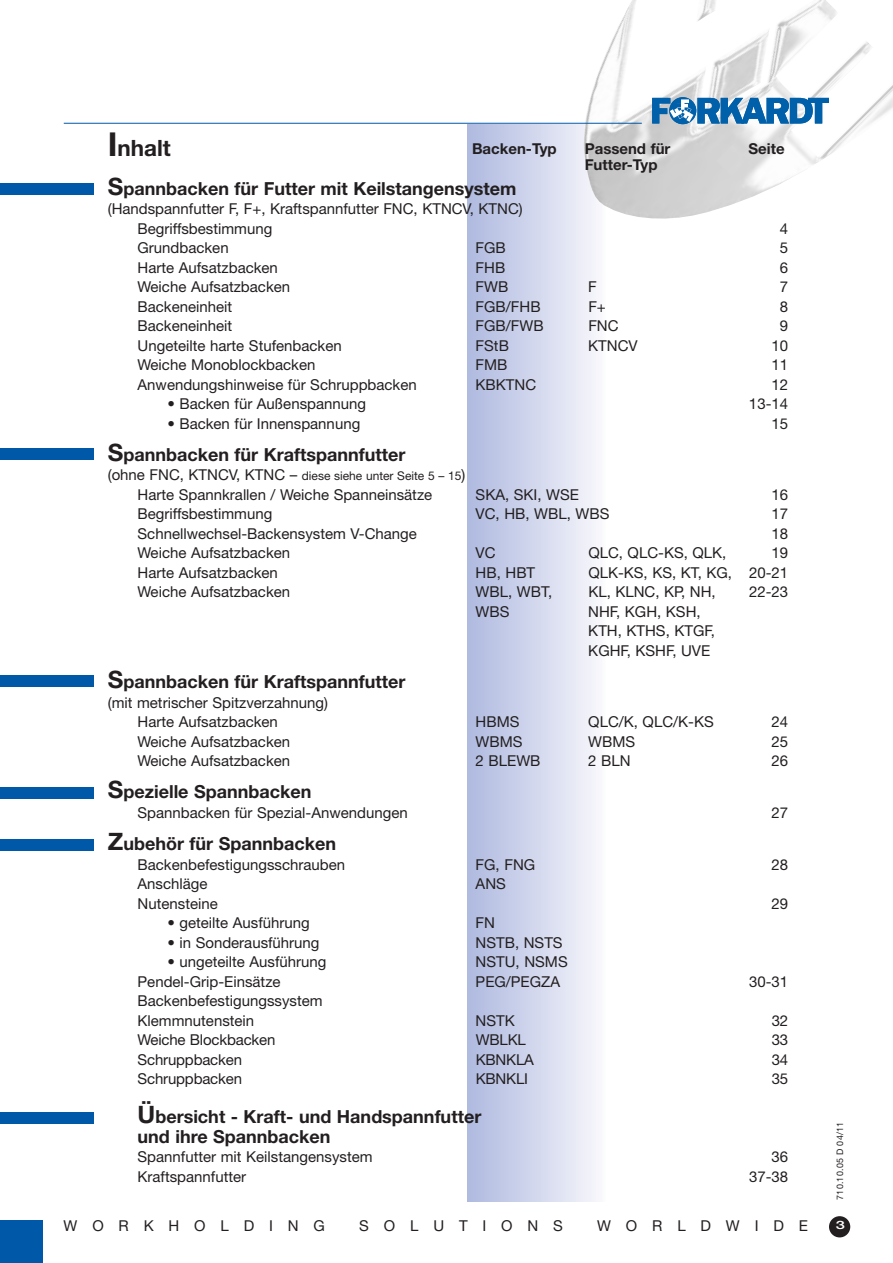
<style>
.page{position:relative;width:893px;height:1263px;background:#fff}
.page>*{position:absolute;margin:0;border:0;box-sizing:border-box;transform-origin:0 0}
.t1{font:700 22.5px "Helvetica Neue";color:#231f20}
.t2{font:700 18px/19.5px "Helvetica Neue";color:#231f20}
.t3{font:15px/19.5px "Helvetica Neue";color:#231f20}
.t4{font:700 15px "Helvetica Neue";color:#231f20}
.t5{font:15px "Helvetica Neue";letter-spacing:.99em;color:#231f20}
.t6{font:12px "Helvetica Neue";color:#231f20}
.t7{font:500 11.55px "Helvetica Neue";color:#fff;scale:1.43 1}
.t8{font:9px "Helvetica Neue";letter-spacing:.03em;color:#231f20}
.s1{font-size:33px}
.s2{font-size:24px}
.s3{font-size:15px}
</style>
<div class="page">
<div style="left:468px;top:125px;width:137px;height:1076px;background:linear-gradient(to right,#aeb9df,#f9f8fc)"></div>
<div style="left:829px;top:1216px;width:21px;height:21px;background:#231f20;border-radius:50%"></div>
<div style="left:0;top:1220px;width:43px;height:43px;background:#0058a9"></div>
<img style="left:583px;top:0;width:310px;height:219px">
<hr style="left:64px;top:123px;width:578px;height:1px;background:#0058a9">
<svg style="left:652px;top:98px;width:177px;height:26px"></svg>
<div style="left:0;top:183px;width:94px;height:11px;background:#0058a9"></div>
<div style="left:0;top:449px;width:94px;height:11px;background:#0058a9"></div>
<div style="left:0;top:676px;width:94px;height:11px;background:#0058a9"></div>
<div style="left:0;top:787px;width:94px;height:11px;background:#0058a9"></div>
<div style="left:0;top:839px;width:94px;height:12px;background:#0058a9"></div>
<div style="left:0;top:1113px;width:94px;height:11px;background:#0058a9"></div>
<h1 class="t1" style="left:108px;top:140px;width:65px"><span class="s1">I</span>nhalt</h1>
<p class="t4" style="left:472px;top:143px;width:86px">Backen-Typ</p>
<p class="t4" style="left:585px;top:143px;width:87px">Passend für</p>
<p class="t4" style="left:748px;top:143px;width:38px">Seite</p>
<p class="t4" style="left:585px;top:159px;width:74px">Futter-Typ</p>
<p class="t2" style="left:108px;top:180px;width:410px"><span class="s2">S</span>pannbacken für Futter mit Keilstangensystem</p>
<p class="t3" style="left:138px;top:200px;width:387px;text-indent:-30px">(Handspannfutter F, F+, Kraftspannfutter FNC, KTNCV, KTNC)<br>Begriffsbestimmung</p>
<p class="t3" style="left:780px;top:220px;width:10px">4</p>
<p class="t3" style="left:138px;top:239px;width:93px">Grundbacken</p>
<p class="t3" style="left:476px;top:239px;width:32px">FGB</p>
<p class="t3" style="left:780px;top:239px;width:10px">5</p>
<p class="t3" style="left:138px;top:259px;width:142px">Harte Aufsatzbacken</p>
<p class="t3" style="left:476px;top:259px;width:31px">FHB</p>
<p class="t3" style="left:780px;top:259px;width:10px">6</p>
<p class="t3" style="left:138px;top:278px;width:154px">Weiche Aufsatzbacken</p>
<p class="t3" style="left:476px;top:278px;width:34px">FWB</p>
<p class="t3" style="left:588px;top:278px;width:10px">F</p>
<p class="t3" style="left:780px;top:278px;width:10px">7</p>
<p class="t3" style="left:138px;top:298px;width:96px">Backeneinheit</p>
<p class="t3" style="left:476px;top:298px;width:66px">FGB/FHB</p>
<p class="t3" style="left:588px;top:298px;width:19px">F+</p>
<p class="t3" style="left:780px;top:298px;width:10px">8</p>
<p class="t3" style="left:138px;top:317px;width:96px">Backeneinheit</p>
<p class="t3" style="left:476px;top:317px;width:70px">FGB/FWB</p>
<p class="t3" style="left:588px;top:317px;width:32px">FNC</p>
<p class="t3" style="left:780px;top:317px;width:10px">9</p>
<p class="t3" style="left:138px;top:337px;width:206px">Ungeteilte harte Stufenbacken</p>
<p class="t3" style="left:476px;top:337px;width:35px">FStB</p>
<p class="t3" style="left:588px;top:337px;width:51px">KTNCV</p>
<p class="t3" style="left:771px;top:337px;width:18px">10</p>
<p class="t3" style="left:138px;top:356px;width:179px">Weiche Monoblockbacken</p>
<p class="t3" style="left:476px;top:356px;width:33px">FMB</p>
<p class="t3" style="left:771px;top:356px;width:18px">11</p>
<p class="t3" style="left:138px;top:376px;width:281px">Anwendungshinweise für Schruppbacken</p>
<p class="t3" style="left:476px;top:376px;width:62px">KBKTNC</p>
<p class="t3" style="left:771px;top:376px;width:18px">12</p>
<p class="t3" style="left:167px;top:395px;width:200px">• Backen für Außenspannung</p>
<p class="t3" style="left:749px;top:395px;width:41px">13-14</p>
<p class="t3" style="left:167px;top:415px;width:194px">• Backen für Innenspannung</p>
<p class="t3" style="left:771px;top:415px;width:18px">15</p>
<p class="t2" style="left:108px;top:446px;width:299px"><span class="s2">S</span>pannbacken für Kraftspannfutter</p>
<p class="t6" style="left:108px;top:472px;width:359px"><span class="s3">(ohne FNC, KTNCV, KTNC –</span> diese siehe unter Seite 5 – 15<span class="s3">)</span></p>
<p class="t3" style="left:138px;top:486px;width:296px">Harte Spannkrallen / Weiche Spanneinsätze</p>
<p class="t3" style="left:476px;top:486px;width:105px">SKA, SKI, WSE</p>
<p class="t3" style="left:771px;top:486px;width:18px">16</p>
<p class="t3" style="left:138px;top:506px;width:136px">Begriffsbestimmung</p>
<p class="t3" style="left:476px;top:506px;width:135px">VC, HB, WBL, WBS</p>
<p class="t3" style="left:771px;top:506px;width:18px">17</p>
<p class="t3" style="left:138px;top:525px;width:281px">Schnellwechsel-Backensystem V-Change</p>
<p class="t3" style="left:771px;top:525px;width:18px">18</p>
<p class="t3" style="left:138px;top:545px;width:154px">Weiche Aufsatzbacken</p>
<p class="t3" style="left:476px;top:545px;width:21px">VC</p>
<p class="t3" style="left:588px;top:545px;width:140px">QLC, QLC-KS, QLK,</p>
<p class="t3" style="left:771px;top:545px;width:18px">19</p>
<p class="t3" style="left:138px;top:564px;width:142px">Harte Aufsatzbacken</p>
<p class="t3" style="left:476px;top:564px;width:61px">HB, HBT</p>
<p class="t3" style="left:588px;top:564px;width:201px">QLK-KS, KS, KT, KG, 20-21</p>
<p class="t3" style="left:138px;top:584px;width:154px">Weiche Aufsatzbacken</p>
<p class="t3" style="left:476px;top:584px;width:78px">WBL, WBT,</p>
<p class="t3" style="left:588px;top:584px;width:129px">KL, KLNC, KP, NH,</p>
<p class="t3" style="left:749px;top:584px;width:41px">22-23</p>
<p class="t3" style="left:476px;top:603px;width:35px">WBS</p>
<p class="t3" style="left:588px;top:603px;width:128px">NHF, KGH, KSH,<br>KTH, KTHS, KTGF,<br>KGHF, KSHF, UVE</p>
<p class="t2" style="left:108px;top:674px;width:299px"><span class="s2">S</span>pannbacken für Kraftspannfutter</p>
<p class="t3" style="left:138px;top:694px;width:192px;text-indent:-30px">(mit metrischer Spitzverzahnung)<br>Harte Aufsatzbacken</p>
<p class="t3" style="left:476px;top:713px;width:45px">HBMS</p>
<p class="t3" style="left:588px;top:713px;width:127px">QLC/K, QLC/K-KS</p>
<p class="t3" style="left:771px;top:713px;width:18px">24</p>
<p class="t3" style="left:138px;top:733px;width:154px">Weiche Aufsatzbacken</p>
<p class="t3" style="left:476px;top:733px;width:48px">WBMS</p>
<p class="t3" style="left:588px;top:733px;width:48px">WBMS</p>
<p class="t3" style="left:771px;top:733px;width:18px">25</p>
<p class="t3" style="left:138px;top:752px;width:154px">Weiche Aufsatzbacken</p>
<p class="t3" style="left:476px;top:752px;width:66px">2 BLEWB</p>
<p class="t3" style="left:588px;top:752px;width:44px">2 BLN</p>
<p class="t3" style="left:771px;top:752px;width:18px">26</p>
<p class="t2" style="left:108px;top:784px;width:205px"><span class="s2">S</span>pezielle Spannbacken</p>
<p class="t3" style="left:138px;top:804px;width:272px">Spannbacken für Spezial-Anwendungen</p>
<p class="t3" style="left:771px;top:804px;width:18px">27</p>
<p class="t2" style="left:108px;top:836px;width:230px"><span class="s2">Z</span>ubehör für Spannbacken</p>
<p class="t3" style="left:138px;top:856px;width:209px">Backenbefestigungsschrauben</p>
<p class="t3" style="left:476px;top:856px;width:61px">FG, FNG</p>
<p class="t3" style="left:771px;top:856px;width:18px">28</p>
<p class="t3" style="left:138px;top:875px;width:71px">Anschläge</p>
<p class="t3" style="left:476px;top:875px;width:32px">ANS</p>
<p class="t3" style="left:138px;top:895px;width:82px">Nutensteine</p>
<p class="t3" style="left:771px;top:895px;width:18px">29</p>
<p class="t3" style="left:167px;top:914px;width:144px">• geteilte Ausführung</p>
<p class="t3" style="left:476px;top:914px;width:21px">FN</p>
<p class="t3" style="left:167px;top:934px;width:154px">• in Sonderausführung</p>
<p class="t3" style="left:476px;top:934px;width:89px">NSTB, NSTS</p>
<p class="t3" style="left:167px;top:953px;width:161px">• ungeteilte Ausführung</p>
<p class="t3" style="left:476px;top:953px;width:94px">NSTU, NSMS</p>
<p class="t3" style="left:138px;top:973px;width:145px">Pendel-Grip-Einsätze</p>
<p class="t3" style="left:476px;top:973px;width:86px">PEG/PEGZA</p>
<p class="t3" style="left:749px;top:973px;width:41px">30-31</p>
<p class="t3" style="left:138px;top:992px;width:187px">Backenbefestigungssystem<br>Klemmnutenstein</p>
<p class="t3" style="left:476px;top:1012px;width:41px">NSTK</p>
<p class="t3" style="left:772px;top:1012px;width:18px">32</p>
<p class="t3" style="left:138px;top:1031px;width:139px">Weiche Blockbacken</p>
<p class="t3" style="left:476px;top:1031px;width:52px">WBLKL</p>
<p class="t3" style="left:772px;top:1031px;width:18px">33</p>
<p class="t3" style="left:138px;top:1051px;width:106px">Schruppbacken</p>
<p class="t3" style="left:476px;top:1051px;width:60px">KBNKLA</p>
<p class="t3" style="left:772px;top:1051px;width:18px">34</p>
<p class="t3" style="left:138px;top:1070px;width:106px">Schruppbacken</p>
<p class="t3" style="left:476px;top:1070px;width:54px">KBNKLI</p>
<p class="t3" style="left:772px;top:1070px;width:18px">35</p>
<p class="t2" style="left:138px;top:1109px;width:345px"><span class="s2">Ü</span>bersicht - Kraft- und Handspannfutter und ihre Spannbacken</p>
<p class="t3" style="left:138px;top:1148px;width:237px">Spannfutter mit Keilstangensystem</p>
<p class="t3" style="left:771px;top:1148px;width:18px">36</p>
<p class="t3" style="left:138px;top:1168px;width:110px">Kraftspannfutter</p>
<p class="t3" style="left:749px;top:1168px;width:41px">37-38</p>
<p class="t5" style="left:64px;top:1220px;width:263px">WORKHOLDING</p>
<p class="t5" style="left:359px;top:1220px;width:205px">SOLUTIONS</p>
<p class="t5" style="left:597px;top:1220px;width:212px">WORLDWIDE</p>
<p class="t8" style="left:837px;top:1200px;width:80px;rotate:-90deg">710.10.05 D 04/11</p>
<p class="t7" style="left:836px;top:1221px;width:8px">3</p>
</div>
